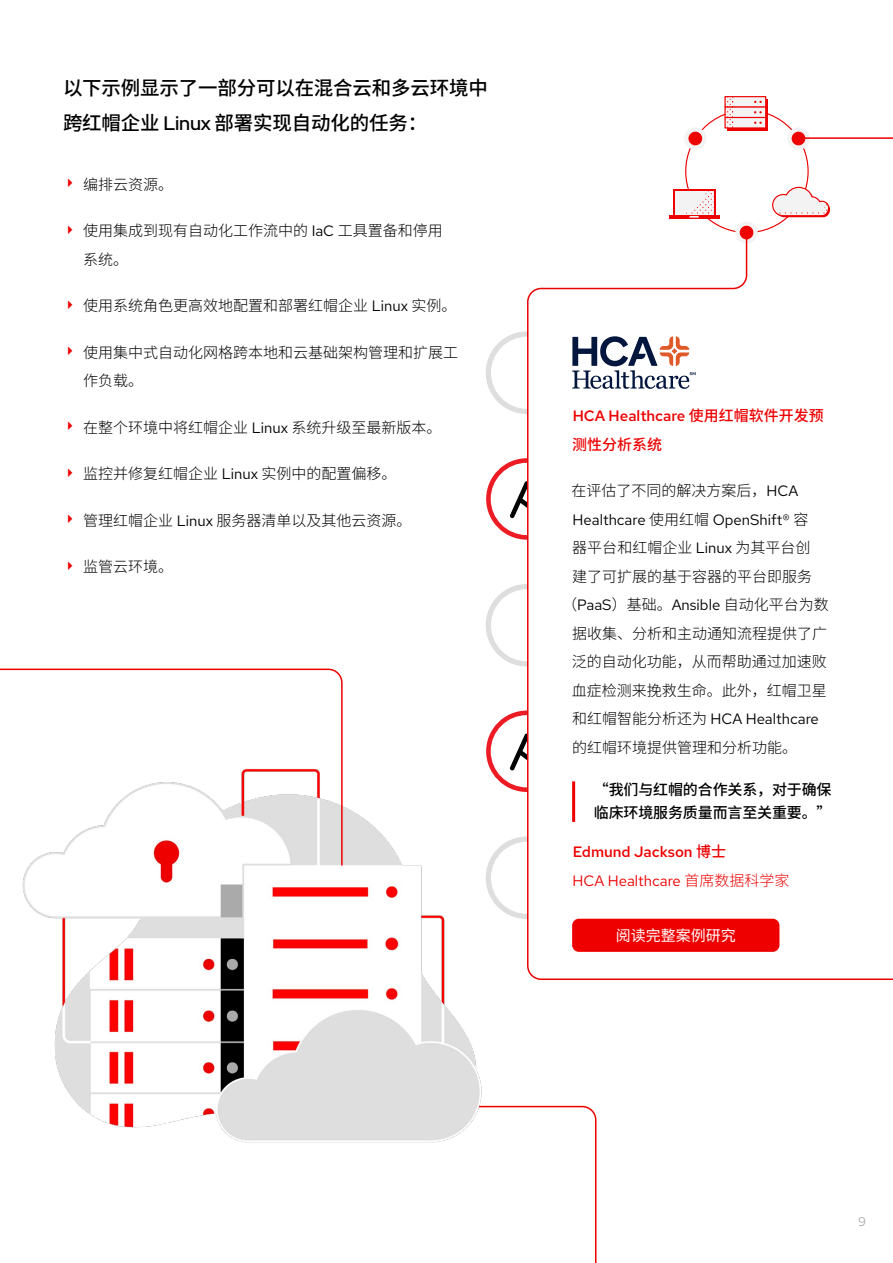
<style>
.page{position:relative;width:893px;height:1263px;background:#fff}
.page>*{position:absolute;margin:0;border:0;box-sizing:border-box;transform-origin:0 0}
.t1{font:500 19.5px/34.5px "Noto Sans SC";letter-spacing:-.01em;color:#000}
.t2{font:300 15px/28.5px "Noto Sans SC";color:#000}
.t3{font:500 15px/28.5px "Red Hat Text";color:#e00}
.t4{font:15px "Red Hat Text";color:#000}
.t5{font:500 15px/22.5px "Noto Sans SC";letter-spacing:-.01em;color:#000}
.t6{font:15px "Noto Sans SC";color:#fff}
.t7{font:500 15px "Noto Sans SC";color:#e00}
.t8{font:12.75px "Red Hat Text";color:#aaa}
.s1{font-family:"Red Hat Display"}
.s2{font-family:"Red Hat Text";font-weight:400}
.s3{font-family:"Noto Sans SC"}
.s4{font-family:"Noto Sans SC";font-weight:300}
.s5{font-weight:400}
</style>
<div class="page">
<svg style="left:486px;top:331px;width:40px;height:83px"></svg>
<svg style="left:486px;top:584px;width:40px;height:82px"></svg>
<svg style="left:486px;top:836px;width:40px;height:83px"></svg>
<svg style="left:486px;top:458px;width:40px;height:82px"></svg>
<svg style="left:486px;top:710px;width:40px;height:82px"></svg>
<div style="left:735px;top:221px;width:23px;height:23px;background:#f3f3f3;border-radius:50%"></div>
<div style="left:740px;top:226px;width:13px;height:13px;border:1px solid #e00;border-radius:50%"></div>
<div style="left:787px;top:127px;width:23px;height:23px;background:#f3f3f3;border-radius:50%"></div>
<div style="left:792px;top:132px;width:13px;height:13px;background:#e00;border-radius:50%"></div>
<div style="left:792px;top:132px;width:13px;height:13px;border:1px solid #e00;border-radius:50%"></div>
<div style="left:684px;top:127px;width:22px;height:23px;background:#f3f3f3;border-radius:50%"></div>
<div style="left:689px;top:132px;width:13px;height:13px;background:#e00;border-radius:50%"></div>
<div style="left:688px;top:132px;width:14px;height:13px;border:1px solid #e00;border-radius:50%"></div>
<hr style="left:669px;top:215px;width:51px;height:4px;background:#e00">
<div style="left:673px;top:189px;width:42px;height:26px;background:#e00"></div>
<svg style="left:675px;top:191px;width:39px;height:27px"></svg>
<div style="left:727px;top:99px;width:41px;height:31px;background:#e00"></div>
<div style="left:725px;top:97px;width:41px;height:10px;background:#f3f3f3"></div>
<div style="left:724px;top:96px;width:42px;height:12px;border:1px solid #e00"></div>
<svg style="left:725px;top:97px;width:9px;height:9px"></svg>
<svg style="left:754px;top:101px;width:8px;height:2px"></svg>
<div style="left:725px;top:107px;width:41px;height:11px;background:#f3f3f3"></div>
<svg style="left:725px;top:107px;width:9px;height:10px"></svg>
<svg style="left:754px;top:111px;width:8px;height:2px"></svg>
<div style="left:725px;top:118px;width:41px;height:10px;background:#f3f3f3"></div>
<div style="left:724px;top:117px;width:42px;height:12px;border:1px solid #e00"></div>
<svg style="left:725px;top:118px;width:9px;height:10px"></svg>
<svg style="left:754px;top:122px;width:8px;height:2px"></svg>
<svg style="left:772px;top:186px;width:58px;height:31px"></svg>
<svg style="left:486px;top:1105px;width:111px;height:158px"></svg>
<img style="left:22px;top:806px;width:464px;height:337px">
<svg style="left:0;top:668px;width:343px;height:199px"></svg>
<svg style="left:526px;top:228px;width:367px;height:752px"></svg>
<hr style="left:572px;top:781px;width:3px;height:41px;background:#e00">
<svg style="left:791px;top:128px;width:102px;height:12px"></svg>
<h1 class="t1" style="left:63px;top:71px;width:426px">以下示例显示了一部分可以在混合云和多云环境中跨红帽企业 <span class="s1">Linux</span> 部署实现自动化的任务：</h1>
<p class="t2" style="left:83px;top:170px;width:92px">编排云资源。</p>
<p class="t2" style="left:83px;top:217px;width:361px">使用集成到现有自动化工作流中的 <span class="s2">IaC</span> 工具置备和停用系统。</p>
<p class="t2" style="left:83px;top:292px;width:375px">使用系统角色更高效地配置和部署红帽企业 <span class="s2">Linux</span> 实例。</p>
<p class="t2" style="left:83px;top:338px;width:376px">使用集中式自动化网格跨本地和云基础架构管理和扩展工作负载。</p>
<p class="t2" style="left:83px;top:413px;width:360px">在整个环境中将红帽企业 <span class="s2">Linux</span> 系统升级至最新版本。</p>
<p class="t2" style="left:83px;top:460px;width:315px">监控并修复红帽企业 <span class="s2">Linux</span> 实例中的配置偏移。</p>
<p class="t2" style="left:83px;top:506px;width:330px">管理红帽企业 <span class="s2">Linux</span> 服务器清单以及其他云资源。</p>
<p class="t2" style="left:83px;top:553px;width:92px">监管云环境。</p>
<p class="t3" style="left:573px;top:402px;width:253px">HCA Healthcare <span class="s3">使用红帽软件开发预</span></p>
<p class="t7" style="left:572px;top:436px;width:91px">测性分析系统</p>
<p class="t2" style="left:571px;top:477px;width:228px">在评估了不同的解决方案后，<span class="s2">HCA</span></p>
<p class="t4" style="left:573px;top:510px;width:237px">Healthcare <span class="s4">使用红帽</span> OpenShift® <span class="s4">容</span></p>
<p class="t2" style="left:562px;top:534px;width:268px;text-align:center">器平台和红帽企业 <span class="s2">Linux</span> 为其平台创<br>建了可扩展的基于容器的平台即服务（<span class="s2">PaaS</span>）基础。<span class="s2">Ansible</span> 自动化平台为数据收集、分析和主动通知流程提供了广泛的自动化功能，从而帮助通过加速败血症检测来挽救生命。此外，红帽卫星</p>
<p class="t4" style="left:572px;top:709px;width:248px"><span class="s4">和红帽智能分析还为</span> HCA Healthcare</p>
<p class="t2" style="left:572px;top:733px;width:226px">的红帽环境提供管理和分析功能。</p>
<p class="t5" style="left:594px;top:779px;width:239px">“我们与红帽的合作关系，对于确保临床环境服务质量而言至关重要。”</p>
<p class="t3" style="left:573px;top:837px;width:218px">Edmund Jackson <span class="s3">博士<br></span><span class="s5">HCA Healthcare</span> <span class="s4">首席数据科学家</span></p>
<p class="t6" style="left:616px;top:927px;width:121px">阅读完整案例研究</p>
<p class="t8" style="left:858px;top:1213px;width:9px">9</p>
</div>
